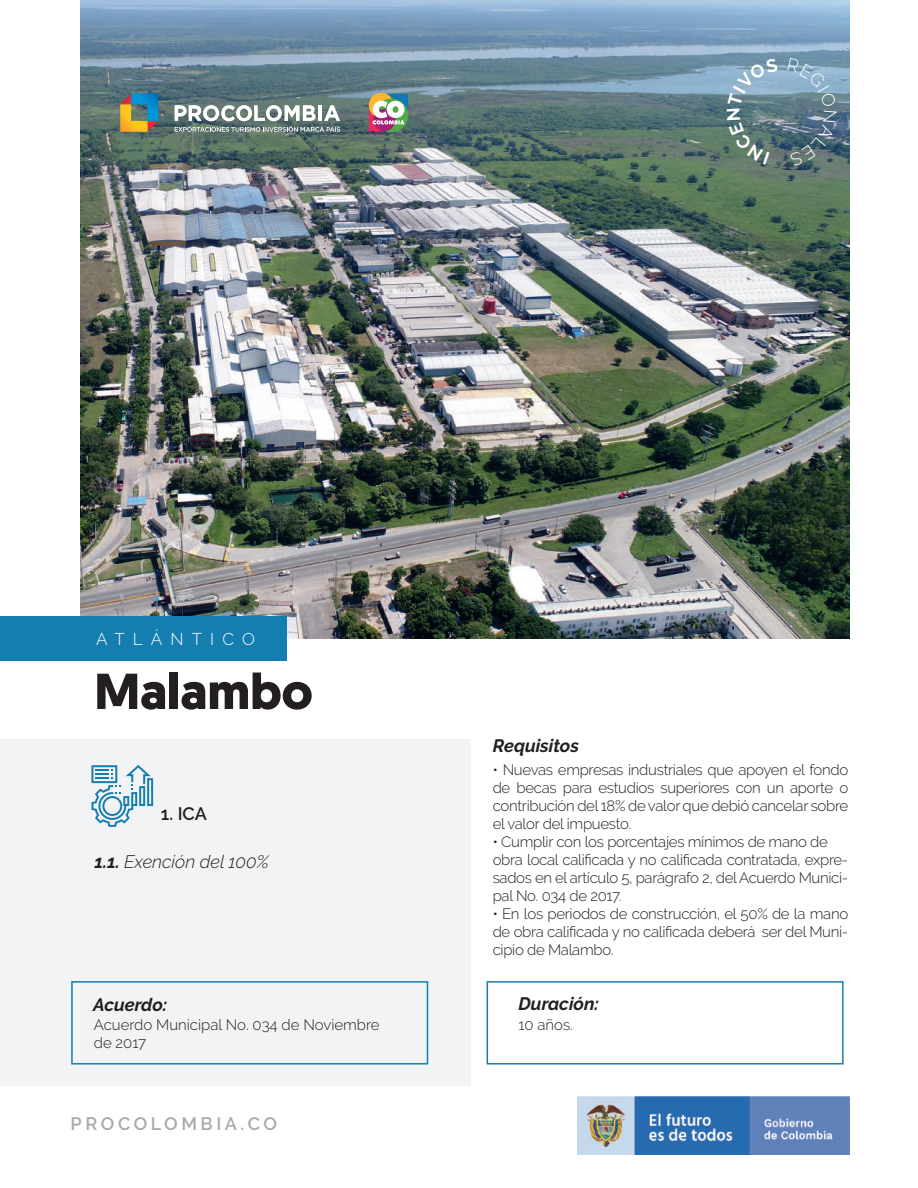
<style>
.page{position:relative;width:918px;height:1188px;background:#fff}
.page>*{position:absolute;margin:0;border:0;box-sizing:border-box;transform-origin:0 0}
.t1{font:700 50.4px "Geomanist";color:#231f20}
.t2{font:italic 700 18px "Raleway";color:#231f20}
.t3{font:italic 300 18px "Raleway";color:#231f20}
.t4{font:600 18px "Raleway";letter-spacing:.2em;color:#a8a9ad}
.t5{font:600 18px "Raleway";color:#231f20}
.t6{font:300 16.95px "Raleway";letter-spacing:.48em;color:#fff}
.t7{font:300 15px/18px "Raleway";letter-spacing:-.02em;color:#231f20;text-align:justify}
.t8{font:300 15px/18px "Raleway";color:#231f20}
.s1{font-weight:700}
</style>
<div class="page">
<img style="left:80px;top:0;width:769px;height:638px">
<div style="left:0;top:739px;width:470px;height:346px;background:#f2f3f4"></div>
<div style="left:0;top:616px;width:286px;height:45px;background:#157eb1"></div>
<svg style="left:120px;top:93px;width:39px;height:39px;background:#7a8c70"></svg>
<svg style="left:175px;top:105px;width:165px;height:27px"></svg>
<div style="left:369px;top:105px;width:26px;height:26px;background:#ee2b5b"></div>
<div style="left:386px;top:94px;width:22px;height:22px;background:#1178b6"></div>
<div style="left:369px;top:93px;width:25px;height:25px;background:#fcb62c;border-radius:50%"></div>
<div style="left:375px;top:99px;width:33px;height:33px;background:#52aa46;border-radius:50%"></div>
<div style="left:373px;top:109px;width:22px;height:22px;background:#a31f7a;border-radius:50%"></div>
<svg style="left:373px;top:101px;width:31px;height:24px"></svg>
<div style="left:71px;top:981px;width:357px;height:84px;border:2px solid #157eb1"></div>
<div style="left:487px;top:981px;width:357px;height:84px;border:2px solid #157eb1"></div>
<img style="left:578px;top:1097px;width:271px;height:57px">
<svg style="left:91px;top:765px;width:62px;height:62px"></svg>
<svg style="left:727px;top:58px;width:51px;height:107px;background:#6d8a91"></svg>
<svg style="left:787px;top:58px;width:50px;height:108px;background:#688494"></svg>
<p class="t6" style="left:96px;top:629px;width:160px">ATLÁNTICO</p>
<h1 class="t1" style="left:94px;top:658px;width:220px">Malambo</h1>
<p class="t5" style="left:161px;top:803px;width:47px">1. ICA</p>
<p class="t3" style="left:95px;top:851px;width:176px"><span class="s1">1.1.</span> Exención del 100%</p>
<p class="t2" style="left:493px;top:735px;width:88px">Requisitos</p>
<p class="t7" style="left:493px;top:761px;width:357px">• Nuevas empresas industriales que apoyen el fondo de becas para estudios superiores con un aporte o contribución del 18% de valor que debió cancelar sobre el valor del impuesto.</p>
<p class="t7" style="left:493px;top:833px;width:357px;text-align:left">• Cumplir con los porcentajes mínimos de mano de obra local calificada y no calificada contratada, expre&shy;sados en el artículo 5, parágrafo 2, del Acuerdo Munici&shy;pal No. 034 de 2017.</p>
<p class="t7" style="left:493px;top:905px;width:357px">• En los periodos de construcción, el 50% de la mano de obra calificada y no calificada deberá ser del Muni&shy;cipio de Malambo.</p>
<p class="t2" style="left:93px;top:995px;width:76px">Acuerdo:</p>
<p class="t2" style="left:519px;top:994px;width:82px">Duración:</p>
<p class="t8" style="left:94px;top:1016px;width:287px">Acuerdo Municipal No. 034 de Noviembre de 2017</p>
<p class="t7" style="left:518px;top:1016px;width:56px">10 años.</p>
<p class="t4" style="left:71px;top:1113px;width:208px">PROCOLOMBIA.CO</p>
</div>
